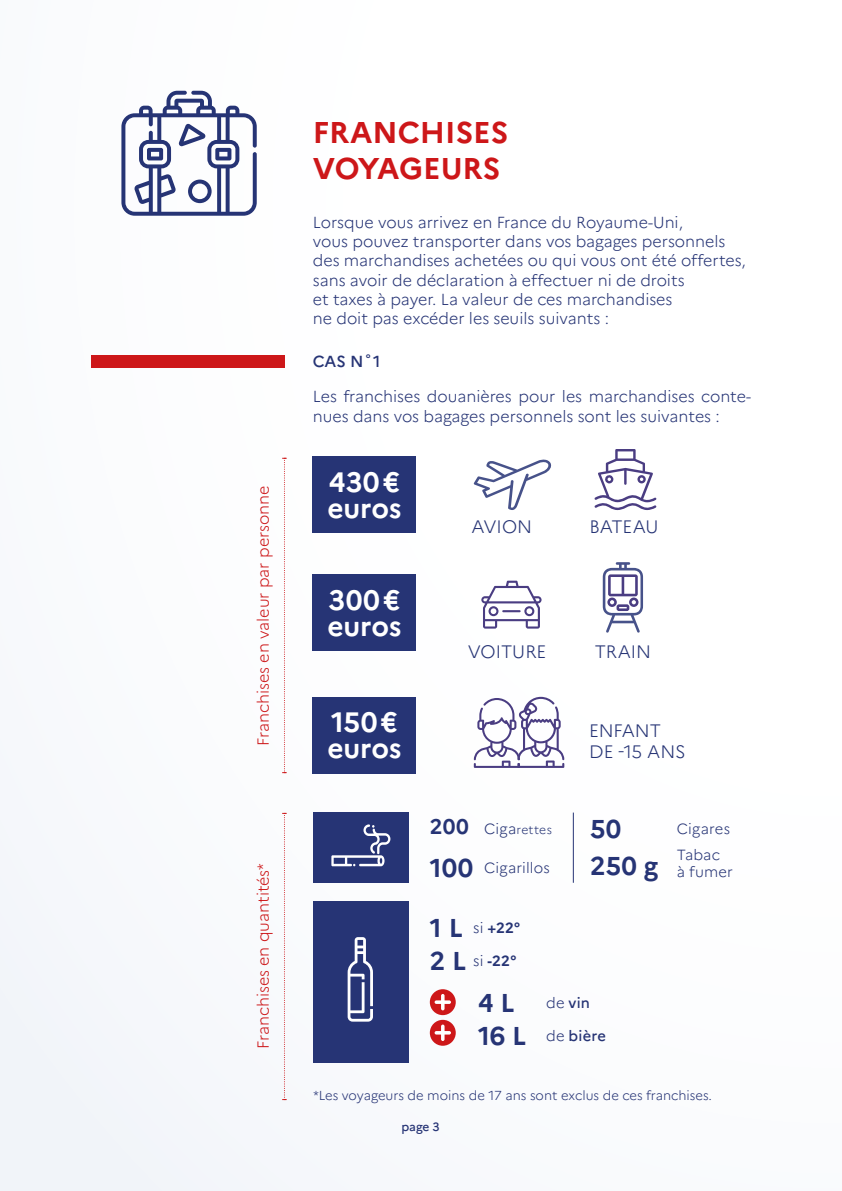
<style>
.page{position:relative;width:842px;height:1191px;background:#fff}
.page>*{position:absolute;margin:0;border:0;box-sizing:border-box;transform-origin:0 0}
.t1{font:700 30px/36px "Marianne";color:#cd1719}
.t2{font:700 28px/25.4px "Marianne";letter-spacing:-.005em;color:#fff}
.t3{font:700 25.8px/33.4px "Marianne";letter-spacing:.005em;color:#263475}
.t4{font:700 21.2px "Marianne";color:#263475}
.t5{font:300 18px/21.6px "Marianne";letter-spacing:-.005em;color:#263475}
.t6{font:300 16px/19.2px "Marianne";color:#263475}
.t7{font:300 16px "Marianne";color:#cd1719}
.t8{font:500 16px "Marianne";color:#263475}
.t9{font:300 14.8px/26px "Marianne";letter-spacing:.01em;color:#263475}
.t10{font:700 14.8px "Marianne";color:#263475}
.t11{font:500 14.8px "Marianne";letter-spacing:.015em;color:#263475}
.t12{font:300 13px "Marianne";color:#263475}
.t13{font:300 12.2px "Marianne";letter-spacing:.015em;color:#263475}
.t14{font:500 12px "Marianne";color:#263475}
.s1{font-size:14.8px}
.s2{font-weight:300}
</style>
<div class="page">
<div style="left:313px;top:457px;width:103px;height:76px;background:#263475"></div>
<div style="left:313px;top:574px;width:103px;height:77px;background:#263475"></div>
<svg style="left:474px;top:459px;width:78px;height:51px"></svg>
<svg style="left:594px;top:449px;width:62px;height:61px"></svg>
<svg style="left:481px;top:580px;width:60px;height:48px"></svg>
<svg style="left:603px;top:562px;width:40px;height:70px"></svg>
<div style="left:313px;top:697px;width:103px;height:76px;background:#263475"></div>
<svg style="left:474px;top:697px;width:90px;height:71px"></svg>
<div style="left:91px;top:355px;width:193px;height:12px;background:#cd1719"></div>
<svg style="left:282px;top:458px;width:5px;height:315px"></svg>
<svg style="left:282px;top:813px;width:5px;height:287px"></svg>
<svg style="left:121px;top:91px;width:136px;height:125px"></svg>
<div style="left:313px;top:812px;width:95px;height:70px;background:#263475"></div>
<div style="left:313px;top:901px;width:95px;height:161px;background:#263475"></div>
<svg style="left:331px;top:824px;width:59px;height:42px"></svg>
<hr style="left:573px;top:812px;width:1px;height:70px;background:#263475">
<svg style="left:348px;top:937px;width:25px;height:84px"></svg>
<div style="left:430px;top:989px;width:26px;height:26px;background:#cd1719;border-radius:50%"></div>
<svg style="left:435px;top:994px;width:16px;height:16px"></svg>
<div style="left:430px;top:1019px;width:26px;height:26px;background:#cd1719;border-radius:50%"></div>
<svg style="left:435px;top:1024px;width:16px;height:17px"></svg>
<p class="t7" style="left:253px;top:745px;width:262px;rotate:-90deg">Franchises en valeur par personne</p>
<p class="t7" style="left:253px;top:1049px;width:187px;rotate:-90deg">Franchises en quantités*</p>
<h1 class="t1" style="left:313px;top:114px;width:197px">FRANCHISES<br>VOYAGEURS</h1>
<p class="t6" style="left:313px;top:213px;width:435px">Lorsque vous arrivez en France du Royaume-Uni,<br>vous pouvez transporter dans vos bagages personnels des marchandises achetées ou qui vous ont été offertes, sans avoir de déclaration à effectuer ni de droits<br>et taxes à payer. La valeur de ces marchandises<br>ne doit pas excéder les seuils suivants :</p>
<p class="t8" style="left:313px;top:352px;width:69px">CAS N˚1</p>
<p class="t6" style="left:313px;top:387px;width:440px">Les franchises douanières pour les marchandises conte&shy;nues dans vos bagages personnels sont les suivantes :</p>
<h2 class="t2" style="left:329px;top:469px;width:72px">430€</h2>
<h2 class="t2" style="left:327px;top:495px;width:76px">euros</h2>
<h2 class="t2" style="left:329px;top:587px;width:73px">300€</h2>
<h2 class="t2" style="left:327px;top:613px;width:76px">euros</h2>
<h2 class="t2" style="left:327px;top:709px;width:76px">150€ euros</h2>
<p class="t5" style="left:471px;top:515px;width:62px">AVION</p>
<p class="t5" style="left:590px;top:515px;width:70px">BATEAU</p>
<p class="t5" style="left:468px;top:640px;width:80px">VOITURE</p>
<h3 class="t4" style="left:430px;top:814px;width:41px">200</h3>
<h3 class="t3" style="left:430px;top:851px;width:45px">100</h3>
<p class="t13" style="left:484px;top:822px;width:69px"><span class="s1">Ciga</span>rettes</p>
<p class="t9" style="left:484px;top:854px;width:67px">Cigarillos</p>
<h3 class="t3" style="left:430px;top:911px;width:38px">1 L<br>2 L</h3>
<p class="t10" style="left:473px;top:918px;width:49px"><span class="s2">si</span> +22°</p>
<p class="t10" style="left:473px;top:952px;width:45px"><span class="s2">si</span> -22°</p>
<p class="t5" style="left:595px;top:640px;width:58px">TRAIN</p>
<p class="t5" style="left:589px;top:719px;width:98px">ENFANT<br>DE -15 ANS</p>
<h3 class="t3" style="left:590px;top:810px;width:69px;line-height:37.2px">50<br>250 g</h3>
<p class="t9" style="left:677px;top:815px;width:55px">Cigares<br>Tabac</p>
<p class="t9" style="left:677px;top:859px;width:58px">à fumer</p>
<h3 class="t3" style="left:478px;top:986px;width:50px;line-height:32.8px">4 L<br>16 L</h3>
<p class="t11" style="left:546px;top:993px;width:45px"><span class="s2">de</span> vin</p>
<p class="t11" style="left:546px;top:1026px;width:62px"><span class="s2">de</span> bière</p>
<p class="t12" style="left:313px;top:1087px;width:400px">*Les voyageurs de moins de 17 ans sont exclus de ces franchises.</p>
<p class="t14" style="left:401px;top:1119px;width:40px">page 3</p>
</div>
